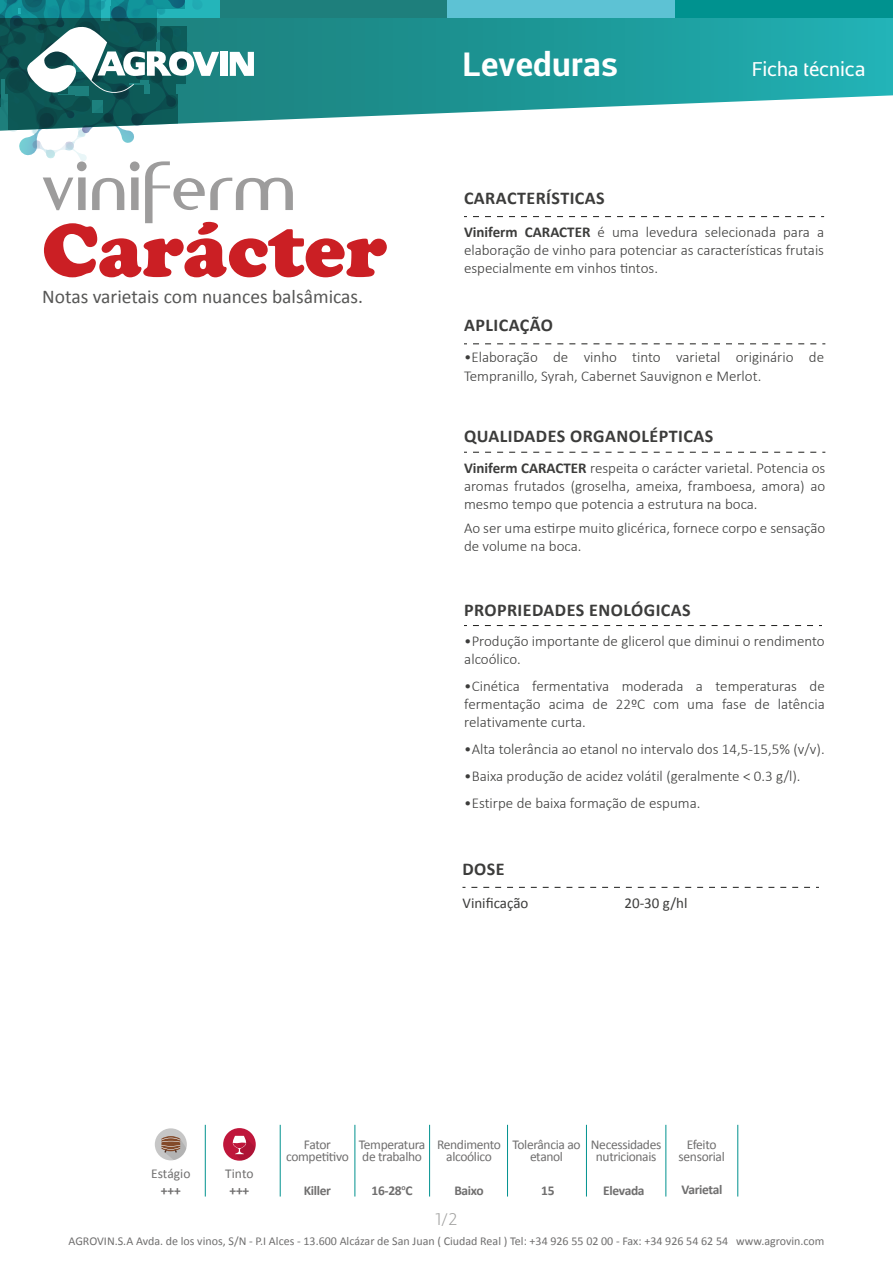
<style>
.page{position:relative;width:893px;height:1263px;background:#fff}
.page>*{position:absolute;margin:0;border:0;box-sizing:border-box;transform-origin:0 0}
.t1{font:900 78px "Cooper";color:#cb1f24}
.t2{font:64.95px "Amerika Sans";color:#9d9c9c}
.t3{font:700 33px "Centuma";letter-spacing:.01em;color:#fff}
.t4{font:19.5px "Calibri";color:#575756}
.t5{font:19.5px "Centuma";letter-spacing:-.01em;color:#fff}
.t6{font:700 18px "Calibri";letter-spacing:.025em;color:#3c3c3b}
.t7{font:300 16.5px "Centuma";color:#9d9d9c}
.t8{font:300 15px/18px "Calibri";color:#3c3c3b}
.t9{font:15px "Calibri";color:#3c3c3b}
.t10{font:13.5px/12px "Calibri";letter-spacing:-.025em;color:#706f6f;text-align:center}
.t11{font:700 13.5px "Calibri";letter-spacing:-.025em;color:#706f6f}
.t12{font:13.5px "Calibri";color:#706f6f}
.t13{font:12px "Calibri";color:#706f6f}
.s1{font-weight:700}
</style>
<div class="page">
<svg style="left:219px;top:18px;width:674px;height:104px;background:#3aa5a5"></svg>
<div style="left:675px;top:0;width:218px;height:18px;background:#00928f"></div>
<div style="left:447px;top:0;width:228px;height:18px;background:#5dc2d4"></div>
<div style="left:219px;top:0;width:228px;height:18px;background:#1e7f7c"></div>
<svg style="left:473px;top:625px;width:349px;height:1px"></svg>
<svg style="left:471px;top:887px;width:348px;height:1px"></svg>
<svg style="left:473px;top:216px;width:351px;height:1px"></svg>
<svg style="left:473px;top:343px;width:352px;height:1px"></svg>
<svg style="left:473px;top:452px;width:352px;height:1px"></svg>
<svg style="left:230px;top:52px;width:24px;height:24px"></svg>
<div style="left:220px;top:52px;width:7px;height:24px;background:#fff"></div>
<svg style="left:0;top:0;width:219px;height:161px"></svg>
<hr style="left:737px;top:1125px;width:1px;height:71px;background:#00928f">
<hr style="left:354px;top:1125px;width:1px;height:71px;background:#00928f">
<hr style="left:429px;top:1125px;width:1px;height:71px;background:#00928f">
<hr style="left:507px;top:1125px;width:1px;height:71px;background:#00928f">
<hr style="left:586px;top:1125px;width:1px;height:71px;background:#00928f">
<hr style="left:665px;top:1125px;width:1px;height:71px;background:#00928f">
<hr style="left:280px;top:1125px;width:1px;height:71px;background:#00928f">
<hr style="left:205px;top:1125px;width:1px;height:71px;background:#00928f">
<div style="left:223px;top:1128px;width:33px;height:33px;background:#bf163b;border-radius:50%"></div>
<svg style="left:232px;top:1136px;width:23px;height:24px"></svg>
<div style="left:155px;top:1128px;width:32px;height:32px;background:#c6c6c6;border-radius:50%"></div>
<svg style="left:161px;top:1136px;width:25px;height:24px"></svg>
<h2 class="t2" style="left:41px;top:145px;width:255px">viniferm</h2>
<h1 class="t1" style="left:42px;top:205px;width:347px">Carácter</h1>
<h3 class="t4" style="left:42px;top:285px;width:322px">Notas varietais com nuances balsâmicas.</h3>
<h3 class="t3" style="left:462px;top:41px;width:157px">Leveduras</h3>
<h3 class="t5" style="left:752px;top:55px;width:115px">Ficha técnica</h3>
<p class="t6" style="left:464px;top:187px;width:142px">CARACTERÍSTICAS</p>
<p class="t8" style="left:464px;top:223px;width:362px;text-align:justify"><span class="s1">Viniferm CARACTER</span> é uma levedura selecionada para a elaboração de vinho para potenciar as características frutais especialmente em vinhos tintos.</p>
<p class="t6" style="left:464px;top:314px;width:91px">APLICAÇÃO</p>
<p class="t8" style="left:464px;top:347px;width:362px;line-height:19.5px">•Elaboração de vinho tinto varietal originário de<br>Tempranillo, Syrah, Cabernet Sauvignon e Merlot.</p>
<p class="t6" style="left:464px;top:425px;width:251px">QUALIDADES ORGANOLÉPTICAS</p>
<p class="t8" style="left:464px;top:459px;width:363px;text-align:justify"><span class="s1">Viniferm CARACTER</span> respeita o carácter varietal. Potencia os aromas frutados (groselha, ameixa, framboesa, amora) ao mesmo tempo que potencia a estrutura na boca.</p>
<p class="t8" style="left:464px;top:519px;width:363px">Ao ser uma estirpe muito glicérica, fornece corpo e sensação de volume na boca.</p>
<p class="t6" style="left:464px;top:599px;width:228px">PROPRIEDADES ENOLÓGICAS</p>
<p class="t8" style="left:464px;top:632px;width:362px">•Produção importante de glicerol que diminui o rendimento alcoólico.</p>
<p class="t8" style="left:464px;top:677px;width:362px;text-align:justify">•Cinética fermentativa moderada a temperaturas de fermentação acima de 22ºC com uma fase de latência relativamente curta.</p>
<p class="t8" style="left:464px;top:740px;width:362px">•Alta tolerância ao etanol no intervalo dos 14,5-15,5% (v/v).</p>
<p class="t8" style="left:464px;top:767px;width:338px">•Baixa produção de acidez volátil (geralmente &lt; 0.3 g/l).</p>
<p class="t8" style="left:464px;top:794px;width:238px">•Estirpe de baixa formação de espuma.</p>
<p class="t6" style="left:462px;top:857px;width:44px">DOSE</p>
<p class="t9" style="left:462px;top:894px;width:67px">Vinificação</p>
<p class="t9" style="left:624px;top:894px;width:65px">20-30 g/hl</p>
<p class="t12" style="left:151px;top:1165px;width:41px">Estágio</p>
<p class="t11" style="left:161px;top:1182px;width:21px">+++</p>
<p class="t10" style="left:225px;top:1167px;width:30px">Tinto</p>
<p class="t11" style="left:230px;top:1182px;width:21px">+++</p>
<p class="t10" style="left:437px;top:1138px;width:66px">Rendimento alcoólico</p>
<p class="t10" style="left:512px;top:1138px;width:70px">Tolerância ao etanol</p>
<p class="t10" style="left:591px;top:1138px;width:72px">Necessidades nutricionais</p>
<p class="t10" style="left:679px;top:1138px;width:48px">Efeito sensorial</p>
<p class="t10" style="left:286px;top:1138px;width:64px">Fator competitivo</p>
<p class="t11" style="left:304px;top:1182px;width:29px">Killer</p>
<p class="t11" style="left:372px;top:1182px;width:42px">16-28<sup>o</sup>C</p>
<p class="t11" style="left:541px;top:1182px;width:15px">15</p>
<p class="t11" style="left:603px;top:1182px;width:43px">Elevada</p>
<p class="t11" style="left:681px;top:1181px;width:42px">Varietal</p>
<p class="t10" style="left:359px;top:1138px;width:68px;text-align:left">Temperatura de trabalho</p>
<p class="t11" style="left:454px;top:1182px;width:31px">Baixo</p>
<p class="t7" style="left:435px;top:1207px;width:24px">1/2</p>
<p class="t13" style="left:69px;top:1233px;width:757px">AGROVIN.S.A Avda. de los vinos, S/N - P.I Alces - 13.600 Alcázar de San Juan ( Ciudad Real ) Tel: +34 926 55 02 00 - Fax: +34 926 54 62 54 www.agrovin.com</p>
</div>
